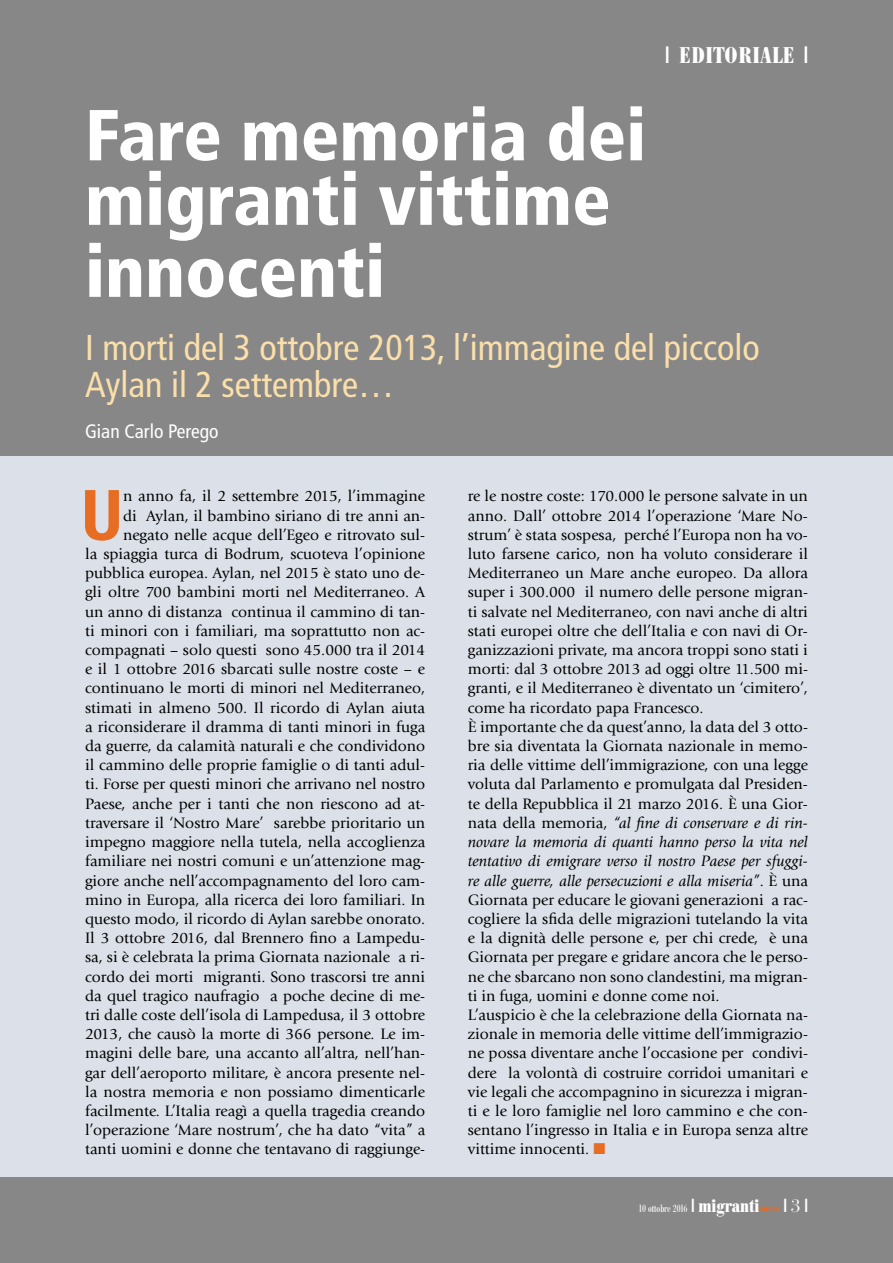
<style>
.page{position:relative;width:893px;height:1263px;background:#dce1e9}
.page>*{position:absolute;margin:0;border:0;box-sizing:border-box;transform-origin:0 0}
.t1{font:900 condensed 72px/64.5px "Frutiger";color:#fff}
.t2{font:700 condensed 69px "Univers";color:#e76d23}
.t3{font:condensed 36px/37.5px "Frutiger";color:#fbdfab}
.t4{font:700 condensed 22.5px "Bodoni BE";letter-spacing:.02em;color:#fff}
.t5{font:condensed 19.5px "Frutiger";color:#fff}
.t6{font:18px "False Positive BRK";color:#fff}
.t7{font:15.75px/19.2px "Giovanni";color:#000;text-align:right}
.t8{font:condensed 10.5px "Bodoni BE";color:#fff}
.t9{font:700 condensed 7.5px "Bodoni BE";letter-spacing:.04em;color:#e76d23}
.s1{font-family:"False Positive BRK";font-weight:400;font-stretch:normal}
.s2{font-style:italic}
.s3{color:#e76d23}
.s4{font-family:"False Positive BRK";font-stretch:normal;font-size:18px}
.s5{font-weight:700;font-size:18px}
.s6{font-family:"Bauer Bodoni Std"}
</style>
<div class="page">
<div style="left:0;top:0;width:893px;height:455px;background:#878787"></div>
<div style="left:0;top:1178px;width:893px;height:85px;background:#878787"></div>
<h3 class="t4" style="left:666px;top:43px;width:144px"><span class="s1">1</span> EDITORIALE <span class="s1">1</span></h3>
<h1 class="t1" style="left:85px;top:103px;width:563px">Fare memoria dei migranti vittime</h1>
<h1 class="t1" style="left:85px;top:239px;width:302px">innocenti</h1>
<h3 class="t3" style="left:85px;top:329px;width:676px">I morti del 3 ottobre 2013, l’immagine del piccolo<br>Aylan il 2 settembre…</h3>
<p class="t5" style="left:85px;top:420px;width:135px">Gian Carlo Perego</p>
<p class="t7" style="left:85px;top:487px;width:342px">n anno fa, il 2 settembre 2015, l’immagine<br>di Aylan, il bambino siriano di tre anni an&shy;negato nelle acque dell’Egeo e ritrovato sul-<br>la spiaggia turca di Bodrum, scuoteva l’opinione pubblica europea. Aylan, nel 2015 è stato uno de&shy;gli oltre 700 bambini morti nel Mediterraneo. A un anno di distanza continua il cammino di tan&shy;ti minori con i familiari, ma soprattutto non ac&shy;compagnati – solo questi sono 45.000 tra il 2014 e il 1 ottobre 2016 sbarcati sulle nostre coste – e continuano le morti di minori nel Mediterraneo, stimati in almeno 500. Il ricordo di Aylan aiuta a riconsiderare il dramma di tanti minori in fuga da guerre, da calamità naturali e che condividono il cammino delle proprie famiglie o di tanti adul&shy;ti. Forse per questi minori che arrivano nel nostro Paese, anche per i tanti che non riescono ad at&shy;traversare il ‘Nostro Mare’ sarebbe prioritario un impegno maggiore nella tutela, nella accoglienza familiare nei nostri comuni e un’attenzione mag&shy;giore anche nell’accompagnamento del loro cam&shy;mino in Europa, alla ricerca dei loro familiari. In questo modo, il ricordo di Aylan sarebbe onorato.<br>Il 3 ottobre 2016, dal Brennero fino a Lampedu&shy;sa, si è celebrata la prima Giornata nazionale a ri&shy;cordo dei morti migranti. Sono trascorsi tre anni da quel tragico naufragio a poche decine di me&shy;tri dalle coste dell’isola di Lampedusa, il 3 ottobre 2013, che causò la morte di 366 persone. Le im&shy;magini delle bare, una accanto all’altra, nell’han&shy;gar dell’aeroporto militare, è ancora presente nel&shy;la nostra memoria e non possiamo dimenticarle facilmente. L’Italia reagì a quella tragedia creando l’operazione ‘Mare nostrum’, che ha dato “vita” a tanti uomini e donne che tentavano di raggiunge-</p>
<h2 class="t2" style="left:81px;top:473px;width:44px">U</h2>
<p class="t7" style="left:468px;top:487px;width:342px;text-align:left">re le nostre coste: 170.000 le persone salvate in un anno. Dall’ ottobre 2014 l’operazione ‘Mare No&shy;strum’ è stata sospesa, perché l’Europa non ha vo&shy;luto farsene carico, non ha voluto considerare il Mediterraneo un Mare anche europeo. Da allora super i 300.000 il numero delle persone migran&shy;ti salvate nel Mediterraneo, con navi anche di altri stati europei oltre che dell’Italia e con navi di Or&shy;ganizzazioni private, ma ancora troppi sono stati i morti: dal 3 ottobre 2013 ad oggi oltre 11.500 mi&shy;granti, e il Mediterraneo è diventato un ‘cimitero’, come ha ricordato papa Francesco.<br>È importante che da quest’anno, la data del 3 otto&shy;bre sia diventata la Giornata nazionale in memo&shy;ria delle vittime dell’immigrazione, con una legge voluta dal Parlamento e promulgata dal Presiden&shy;te della Repubblica il 21 marzo 2016. È una Gior&shy;nata della memoria, <span class="s2">“al fine di conservare e di rin&shy;novare la memoria di quanti hanno perso la vita nel tentativo di emigrare verso il nostro Paese per sfuggi&shy;re alle guerre, alle persecuzioni e alla miseria”</span>. È una Giornata per educare le giovani generazioni a rac&shy;cogliere la sfida delle migrazioni tutelando la vita e la dignità delle persone e, per chi crede, è una Giornata per pregare e gridare ancora che le perso&shy;ne che sbarcano non sono clandestini, ma migran&shy;ti in fuga, uomini e donne come noi.<br>L’auspicio è che la celebrazione della Giornata na&shy;zionale in memoria delle vittime dell’immigrazio&shy;ne possa diventare anche l’occasione per condivi&shy;dere la volontà di costruire corridoi umanitari e vie legali che accompagnino in sicurezza i migran&shy;ti e le loro famiglie nel loro cammino e che con&shy;sentano l’ingresso in Italia e in Europa senza altre vittime innocenti. <span class="s3">■</span></p>
<p class="t8" style="left:639px;top:1203px;width:122px">10 ottobre 2016 <span class="s4">1</span> <span class="s5">migranti</span></p>
<p class="t9" style="left:759px;top:1205px;width:22px">PRESS</p>
<p class="t6" style="left:784px;top:1196px;width:26px">1<span class="s6">3</span>1</p>
</div>
